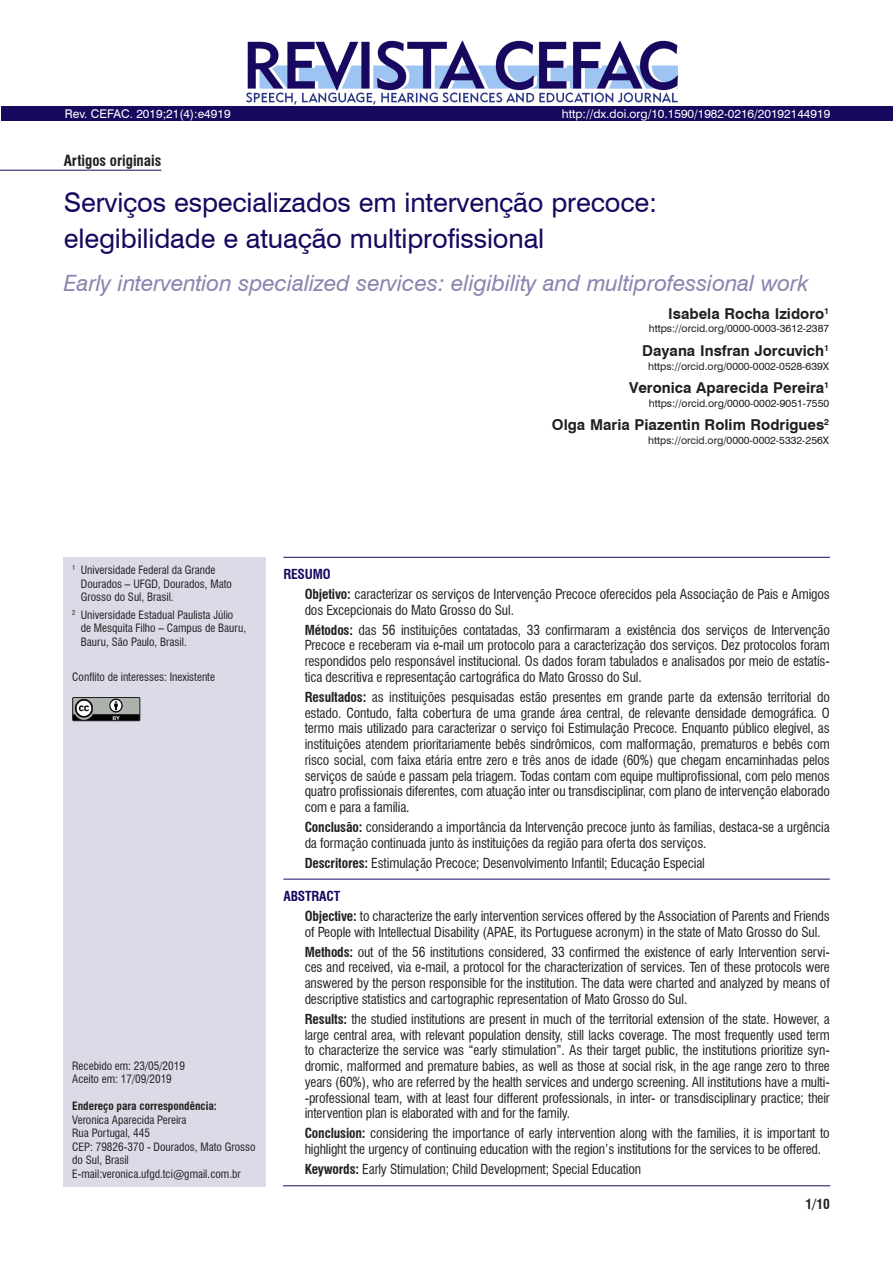
<style>
.page{position:relative;width:893px;height:1263px;background:#fff}
.page>*{position:absolute;margin:0;border:0;box-sizing:border-box;transform-origin:0 0}
.Titulo{font:27px/36px "Swiss 721 BT";letter-spacing:-.005em;color:#18085f}
.Titulo_ingles{font:italic 22.5px "Swiss 721 BT";letter-spacing:-.005em;color:#8b84af}
.Autor{font:700 15px "Swiss 721 BT";color:#231f20}
.Tipo_de_artigo{font:700 condensed 15px "Swiss 721 BT";color:#231f20}
.Resumo{font:condensed 13.5px/15.8px "Swiss 721 BT";letter-spacing:-.01em;color:#231f20}
.Resumo_título{font:700 condensed 13.5px "Swiss 721 BT";letter-spacing:-.01em;color:#18085f}
.Cabeço_autor_esquer{font:700 condensed 13.5px "Swiss 721 BT";color:#231f20}
.DOI_-_variável_1{font:12px "Swiss 721 BT";color:#fff}
.Legenda_bibliográfi{font:12px "Swiss 721 BT";color:#fff}
.Notas{font:condensed 11.25px/13.5px "Swiss 721 BT";color:#231f20}
.Endereço_correspond{font:condensed 11.25px/13.5px "Swiss 721 BT";color:#231f20}
.Endereço_correspond-2{font:700 condensed 11.25px "Swiss 721 BT";color:#231f20}
.ORCID{font:10.5px "Swiss 721 BT";color:#231f20}
.s1{font-weight:700}
</style>
<div class="page">
<div style="left:64px;top:557px;width:202px;height:629px;background:#dcdae7"></div>
<img style="left:74px;top:699px;width:64px;height:20px">
<div style="left:72px;top:697px;width:68px;height:24px;border:1px solid #231f20"></div>
<hr style="left:283px;top:557px;width:547px;height:1px;background:#18085f">
<hr style="left:283px;top:879px;width:547px;height:1px;background:#18085f">
<hr style="left:283px;top:1185px;width:547px;height:1px;background:#18085f">
<hr style="left:0;top:170px;width:161px;height:1px;background:#18085f">
<img style="left:246px;top:40px;width:432px;height:65px">
<div style="left:1px;top:106px;width:892px;height:15px;background:#18085f"></div>
<p class="Legenda_bibliográfi" style="left:65px;top:106px;width:167px">Rev. CEFAC. 2019;21(4):e4919</p>
<p class="DOI_-_variável_1" style="left:562px;top:106px;width:270px">http://dx.doi.org/10.1590/1982-0216/20192144919</p>
<p class="Tipo_de_artigo" style="left:64px;top:152px;width:99px">Artigos originais</p>
<p class="Titulo" style="left:64px;top:184px;width:595px">Serviços especializados em intervenção precoce: elegibilidade e atuação multiprofissional</p>
<p class="Titulo_ingles" style="left:64px;top:268px;width:746px">Early intervention specialized services: eligibility and multiprofessional work</p>
<p class="Autor" style="left:668px;top:303px;width:162px">Isabela Rocha Izidoro<sup>1</sup></p>
<p class="ORCID" style="left:649px;top:321px;width:182px">https://orcid.org/0000-0003-3612-2387</p>
<p class="Autor" style="left:642px;top:340px;width:188px">Dayana Insfran Jorcuvich<sup>1</sup></p>
<p class="ORCID" style="left:648px;top:358px;width:182px">https://orcid.org/0000-0002-0528-639X</p>
<p class="Autor" style="left:629px;top:377px;width:202px">Veronica Aparecida Pereira<sup>1</sup></p>
<p class="ORCID" style="left:649px;top:395px;width:182px">https://orcid.org/0000-0002-9051-7550</p>
<p class="Autor" style="left:552px;top:414px;width:279px">Olga Maria Piazentin Rolim Rodrigues<sup>2</sup></p>
<p class="ORCID" style="left:648px;top:433px;width:182px">https://orcid.org/0000-0002-5332-256X</p>
<p class="Notas" style="left:81px;top:563px;width:153px;text-indent:-9px"><sup>1</sup> Universidade Federal da Grande<br>Dourados – UFGD, Dourados, Mato<br>Grosso do Sul, Brasil.</p>
<p class="Notas" style="left:81px;top:608px;width:167px;text-indent:-9px"><sup>2</sup> Universidade Estadual Paulista Júlio de Mesquita Filho – Campus de Bauru,<br>Bauru, São Paulo, Brasil.</p>
<p class="Notas" style="left:72px;top:670px;width:144px">Conflito de interesses: Inexistente</p>
<p class="Endereço_correspond" style="left:72px;top:1059px;width:114px">Recebido em: 23/05/2019</p>
<p class="Endereço_correspond" style="left:72px;top:1072px;width:101px">Aceito em: 17/09/2019</p>
<p class="Endereço_correspond-2" style="left:72px;top:1099px;width:146px">Endereço para correspondência:</p>
<p class="Endereço_correspond" style="left:72px;top:1113px;width:116px">Veronica Aparecida Pereira</p>
<p class="Endereço_correspond" style="left:72px;top:1126px;width:79px">Rua Portugal, 445</p>
<p class="Endereço_correspond" style="left:72px;top:1140px;width:185px">CEP: 79826-370 - Dourados, Mato Grosso do Sul, Brasil</p>
<p class="Endereço_correspond" style="left:72px;top:1167px;width:170px">E-mail:veronica.ufgd.tci@gmail.com.br</p>
<p class="Resumo_título" style="left:283px;top:566px;width:49px">RESUMO</p>
<p class="Resumo" style="left:305px;top:586px;width:527px"><span class="s1">Objetivo:</span> caracterizar os serviços de Intervenção Precoce oferecidos pela Associação de Pais e Amigos dos Excepcionais do Mato Grosso do Sul.</p>
<p class="Resumo" style="left:305px;top:622px;width:527px;text-align:justify"><span class="s1">Métodos:</span> das 56 instituições contatadas, 33 confirmaram a existência dos serviços de Intervenção Precoce e receberam via e-mail um protocolo para a caracterização dos serviços. Dez protocolos foram respondidos pelo responsável institucional. Os dados foram tabulados e analisados por meio de estatís&shy;tica descritiva e representação cartográfica do Mato Grosso do Sul.</p>
<p class="Resumo" style="left:305px;top:689px;width:527px;text-align:justify"><span class="s1">Resultados:</span> as instituições pesquisadas estão presentes em grande parte da extensão territorial do estado. Contudo, falta cobertura de uma grande área central, de relevante densidade demográfica. O termo mais utilizado para caracterizar o serviço foi Estimulação Precoce. Enquanto público elegível, as instituições atendem prioritariamente bebês sindrômicos, com malformação, prematuros e bebês com risco social, com faixa etária entre zero e três anos de idade (60%) que chegam encaminhadas pelos serviços de saúde e passam pela triagem. Todas contam com equipe multiprofissional, com pelo menos quatro profissionais diferentes, com atuação inter ou transdisciplinar, com plano de intervenção elaborado com e para a família.</p>
<p class="Resumo" style="left:305px;top:819px;width:527px"><span class="s1">Conclusão:</span> considerando a importância da Intervenção precoce junto às famílias, destaca-se a urgência da formação continuada junto às instituições da região para oferta dos serviços.</p>
<p class="Resumo" style="left:305px;top:855px;width:402px"><span class="s1">Descritores:</span> Estimulação Precoce; Desenvolvimento Infantil; Educação Especial</p>
<p class="Resumo_título" style="left:283px;top:888px;width:58px">ABSTRACT</p>
<p class="Resumo" style="left:305px;top:908px;width:527px"><span class="s1">Objective:</span> to characterize the early intervention services offered by the Association of Parents and Friends of People with Intellectual Disability (APAE, its Portuguese acronym) in the state of Mato Grosso do Sul.</p>
<p class="Resumo" style="left:305px;top:944px;width:527px;text-align:justify"><span class="s1">Methods:</span> out of the 56 institutions considered, 33 confirmed the existence of early Intervention servi&shy;ces and received, via e-mail, a protocol for the characterization of services. Ten of these protocols were answered by the person responsible for the institution. The data were charted and analyzed by means of descriptive statistics and cartographic representation of Mato Grosso do Sul.</p>
<p class="Resumo" style="left:305px;top:1011px;width:527px;text-align:justify"><span class="s1">Results:</span> the studied institutions are present in much of the territorial extension of the state. However, a large central area, with relevant population density, still lacks coverage. The most frequently used term to characterize the service was “early stimulation”. As their target public, the institutions prioritize syn&shy;dromic, malformed and premature babies, as well as those at social risk, in the age range zero to three years (60%), who are referred by the health services and undergo screening. All institutions have a multi--professional team, with at least four different professionals, in inter- or transdisciplinary practice; their intervention plan is elaborated with and for the family.</p>
<p class="Resumo" style="left:305px;top:1125px;width:527px"><span class="s1">Conclusion:</span> considering the importance of early intervention along with the families, it is important to highlight the urgency of continuing education with the region’s institutions for the services to be offered.</p>
<p class="Resumo" style="left:305px;top:1161px;width:338px"><span class="s1">Keywords:</span> Early Stimulation; Child Development; Special Education</p>
<p class="Cabeço_autor_esquer" style="left:805px;top:1195px;width:26px">1/10</p>
</div>
